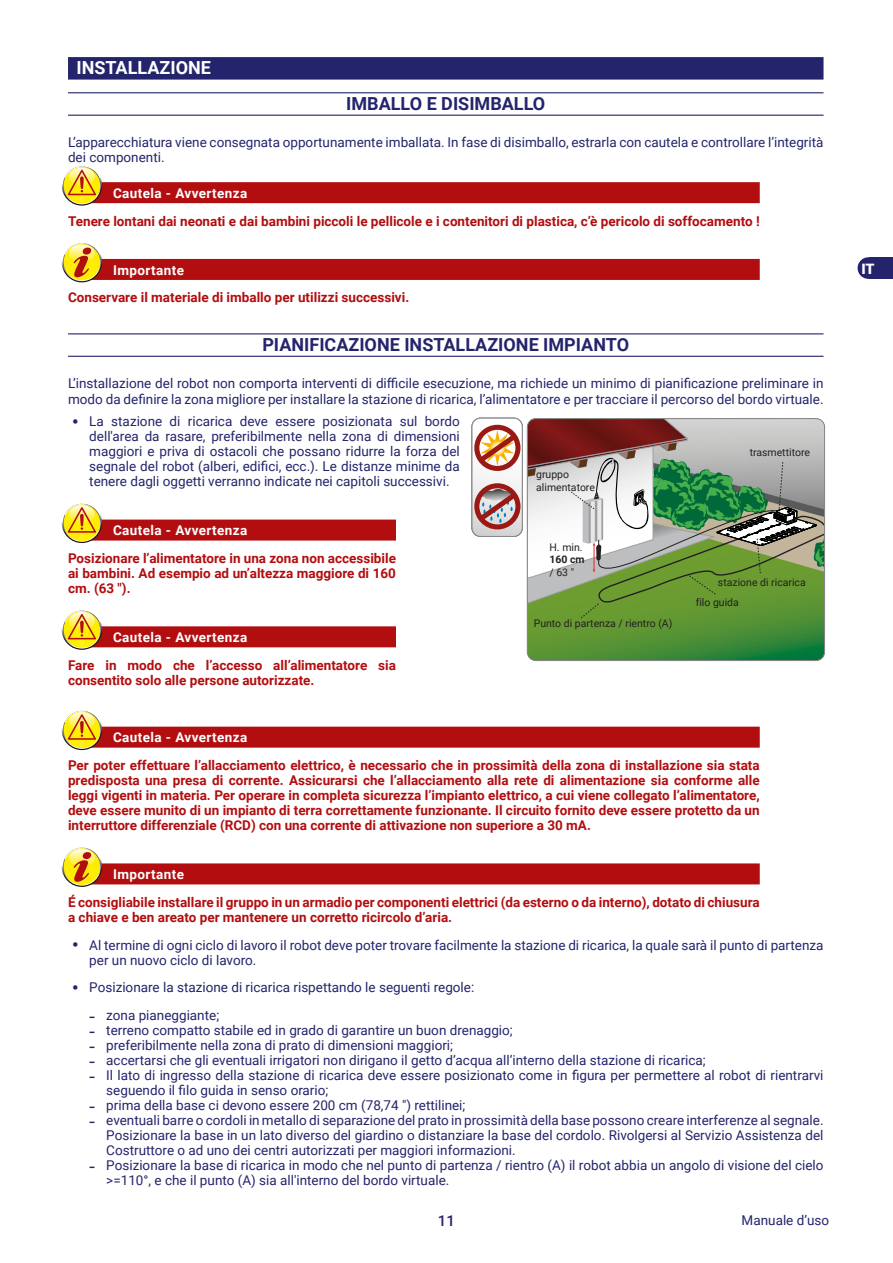
<style>
.page{position:relative;width:893px;height:1263px;background:#fff}
.page>*{position:absolute;margin:0;border:0;box-sizing:border-box;transform-origin:0 0}
.t1{font:700 18px "Roboto";color:#24246c}
.t2{font:700 18px "Roboto";color:#fff}
.t3{font:500 15px "Roboto";color:#24246c}
.t4{font:900 14.4px "Roboto";color:#fff}
.t5{font:13.5px/15px "Roboto";color:#24246c}
.t6{font:700 13.5px/15px "Roboto";color:#b20e10;text-align:justify}
.t7{font:700 13.5px "Roboto";letter-spacing:.03em;color:#fff}
.t8{font:10.5px/12.6px "Roboto";color:#232021}
.t9{font:700 10.5px "Roboto";color:#232021}
.s1{font-weight:700;font-size:18px}
.s2{font-family:"Arial";font-size:18px}
</style>
<div class="page">
<div style="left:868px;top:257px;width:25px;height:22px;background:#24246c"></div>
<div style="left:858px;top:257px;width:21px;height:22px;background:#24246c;border-radius:50%"></div>
<div style="left:68px;top:57px;width:755px;height:23px;background:#24246c"></div>
<hr style="left:68px;top:92px;width:755px;height:1px;background:#24246c">
<hr style="left:68px;top:115px;width:755px;height:1px;background:#24246c">
<div style="left:72px;top:182px;width:688px;height:21px;background:#b20e10"></div>
<svg style="left:62px;top:165px;width:40px;height:41px"></svg>
<svg style="left:63px;top:166px;width:38px;height:38px"></svg>
<svg style="left:64px;top:167px;width:36px;height:37px"></svg>
<svg style="left:65px;top:166px;width:34px;height:29px"></svg>
<div style="left:72px;top:259px;width:688px;height:21px;background:#b20e10"></div>
<svg style="left:62px;top:242px;width:40px;height:40px"></svg>
<svg style="left:63px;top:243px;width:38px;height:38px"></svg>
<svg style="left:64px;top:244px;width:36px;height:36px"></svg>
<svg style="left:65px;top:243px;width:34px;height:34px"></svg>
<hr style="left:68px;top:333px;width:755px;height:1px;background:#24246c">
<hr style="left:68px;top:356px;width:755px;height:1px;background:#24246c">
<div style="left:72px;top:520px;width:324px;height:21px;background:#b20e10"></div>
<div style="left:72px;top:626px;width:324px;height:21px;background:#b20e10"></div>
<svg style="left:62px;top:502px;width:40px;height:41px"></svg>
<svg style="left:63px;top:504px;width:38px;height:38px"></svg>
<svg style="left:64px;top:504px;width:36px;height:37px"></svg>
<svg style="left:65px;top:504px;width:34px;height:29px"></svg>
<svg style="left:62px;top:609px;width:40px;height:41px"></svg>
<svg style="left:63px;top:611px;width:38px;height:38px"></svg>
<svg style="left:64px;top:611px;width:36px;height:37px"></svg>
<svg style="left:65px;top:611px;width:34px;height:28px"></svg>
<svg style="left:527px;top:648px;width:298px;height:12px;background:#368839"></svg>
<div style="left:72px;top:727px;width:688px;height:21px;background:#b20e10"></div>
<svg style="left:62px;top:710px;width:40px;height:40px"></svg>
<svg style="left:63px;top:711px;width:38px;height:38px"></svg>
<svg style="left:64px;top:712px;width:36px;height:36px"></svg>
<svg style="left:65px;top:711px;width:34px;height:29px"></svg>
<div style="left:72px;top:863px;width:688px;height:21px;background:#b20e10"></div>
<svg style="left:62px;top:846px;width:40px;height:41px"></svg>
<svg style="left:63px;top:848px;width:38px;height:38px"></svg>
<svg style="left:64px;top:848px;width:36px;height:37px"></svg>
<svg style="left:65px;top:848px;width:34px;height:34px"></svg>
<svg style="left:472px;top:418px;width:353px;height:230px"></svg>
<div style="left:472px;top:418px;width:51px;height:119px;border:1px solid #878787;border-radius:9px"></div>
<h1 class="t2" style="left:77px;top:55px;width:136px">INSTALLAZIONE</h1>
<h1 class="t1" style="left:346px;top:91px;width:201px">IMBALLO E DISIMBALLO</h1>
<p class="t5" style="left:68px;top:134px;width:757px">L’apparecchiatura viene consegnata opportunamente imballata. In fase di disimballo, estrarla con cautela e controllare l’integrità dei componenti.</p>
<p class="t7" style="left:113px;top:184px;width:136px">Cautela - Avvertenza</p>
<p class="t6" style="left:68px;top:213px;width:693px">Tenere lontani dai neonati e dai bambini piccoli le pellicole e i contenitori di plastica, c’è pericolo di soffocamento !</p>
<p class="t7" style="left:113px;top:260px;width:72px">Importante</p>
<p class="t6" style="left:68px;top:290px;width:343px">Conservare il materiale di imballo per utilizzi successivi.</p>
<h1 class="t1" style="left:262px;top:332px;width:368px">PIANIFICAZIONE INSTALLAZIONE IMPIANTO</h1>
<p class="t5" style="left:68px;top:374px;width:757px;line-height:16.2px">L’installazione del robot non comporta interventi di difficile esecuzione, ma richiede un minimo di pianificazione preliminare in modo da definire la zona migliore per installare la stazione di ricarica, l’alimentatore e per tracciare il percorso del bordo virtuale.</p>
<p class="t5" style="left:89px;top:413px;width:372px;text-align:justify;text-indent:-17px"><span class="s1">•</span> La stazione di ricarica deve essere posizionata sul bordo dell'area da rasare, preferibilmente nella zona di dimensioni maggiori e priva di ostacoli che possano ridurre la forza del segnale del robot (alberi, edifici, ecc.). Le distanze minime da tenere dagli oggetti verranno indicate nei capitoli successivi.</p>
<p class="t7" style="left:113px;top:521px;width:136px">Cautela - Avvertenza</p>
<p class="t6" style="left:68px;top:550px;width:329px">Posizionare l’alimentatore in una zona non accessibile ai bambini. Ad esempio ad un’altezza maggiore di 160 cm. (63 ").</p>
<p class="t7" style="left:113px;top:628px;width:136px">Cautela - Avvertenza</p>
<p class="t6" style="left:68px;top:657px;width:329px">Fare in modo che l’accesso all’alimentatore sia consentito solo alle persone autorizzate.</p>
<p class="t8" style="left:750px;top:446px;width:62px">trasmettitore</p>
<p class="t8" style="left:536px;top:467px;width:60px">gruppo alimentatore</p>
<p class="t8" style="left:549px;top:540px;width:35px">H. min.</p>
<p class="t9" style="left:549px;top:552px;width:37px">160 cm</p>
<p class="t8" style="left:549px;top:566px;width:26px">/ 63 "</p>
<p class="t8" style="left:718px;top:575px;width:89px">stazione di ricarica</p>
<p class="t8" style="left:696px;top:596px;width:45px">filo guida</p>
<p class="t8" style="left:534px;top:617px;width:140px">Punto di partenza / rientro (A)</p>
<p class="t7" style="left:113px;top:728px;width:136px">Cautela - Avvertenza</p>
<p class="t6" style="left:68px;top:757px;width:693px">Per poter effettuare l’allacciamento elettrico, è necessario che in prossimità della zona di installazione sia stata predisposta una presa di corrente. Assicurarsi che l’allacciamento alla rete di alimentazione sia conforme alle leggi vigenti in materia. Per operare in completa sicurezza l’impianto elettrico, a cui viene collegato l’alimentatore, deve essere munito di un impianto di terra correttamente funzionante. Il circuito fornito deve essere protetto da un interruttore differenziale (RCD) con una corrente di attivazione non superiore a 30 mA.</p>
<p class="t7" style="left:113px;top:865px;width:72px">Importante</p>
<p class="t6" style="left:68px;top:894px;width:693px">É consigliabile installare il gruppo in un armadio per componenti elettrici (da esterno o da interno), dotato di chiusura a chiave e ben areato per mantenere un corretto ricircolo d’aria.</p>
<p class="t5" style="left:89px;top:937px;width:736px;text-indent:-17px"><span class="s1">•</span> Al termine di ogni ciclo di lavoro il robot deve poter trovare facilmente la stazione di ricarica, la quale sarà il punto di partenza per un nuovo ciclo di lavoro.</p>
<p class="t5" style="left:72px;top:980px;width:404px"><span class="s1">•</span> Posizionare la stazione di ricarica rispettando le seguenti regole:</p>
<p class="t5" style="left:89px;top:1007px;width:131px"><span class="s2">-</span> zona pianeggiante;</p>
<p class="t5" style="left:89px;top:1022px;width:425px"><span class="s2">-</span> terreno compatto stabile ed in grado di garantire un buon drenaggio;</p>
<p class="t5" style="left:89px;top:1037px;width:365px"><span class="s2">-</span> preferibilmente nella zona di prato di dimensioni maggiori;</p>
<p class="t5" style="left:89px;top:1052px;width:618px"><span class="s2">-</span> accertarsi che gli eventuali irrigatori non dirigano il getto d’acqua all’interno della stazione di ricarica;</p>
<p class="t5" style="left:106px;top:1067px;width:719px;text-indent:-17px"><span class="s2">-</span> Il lato di ingresso della stazione di ricarica deve essere posizionato come in figura per permettere al robot di rientrarvi seguendo il filo guida in senso orario;</p>
<p class="t5" style="left:89px;top:1097px;width:378px"><span class="s2">-</span> prima della base ci devono essere 200 cm (78,74 ") rettilinei;</p>
<p class="t5" style="left:106px;top:1112px;width:719px;text-align:justify;text-indent:-17px"><span class="s2">-</span> eventuali barre o cordoli in metallo di separazione del prato in prossimità della base possono creare interferenze al segnale.<br>Posizionare la base in un lato diverso del giardino o distanziare la base del cordolo. Rivolgersi al Servizio Assistenza del Costruttore o ad uno dei centri autorizzati per maggiori informazioni.</p>
<p class="t5" style="left:106px;top:1157px;width:719px;text-indent:-17px"><span class="s2">-</span> Posizionare la base di ricarica in modo che nel punto di partenza / rientro (A) il robot abbia un angolo di visione del cielo &gt;=110°, e che il punto (A) sia all'interno del bordo virtuale.</p>
<p class="t3" style="left:438px;top:1210px;width:19px">11</p>
<p class="t5" style="left:742px;top:1212px;width:89px">Manuale d’uso</p>
<p class="t4" style="left:861px;top:258px;width:15px">IT</p>
</div>
